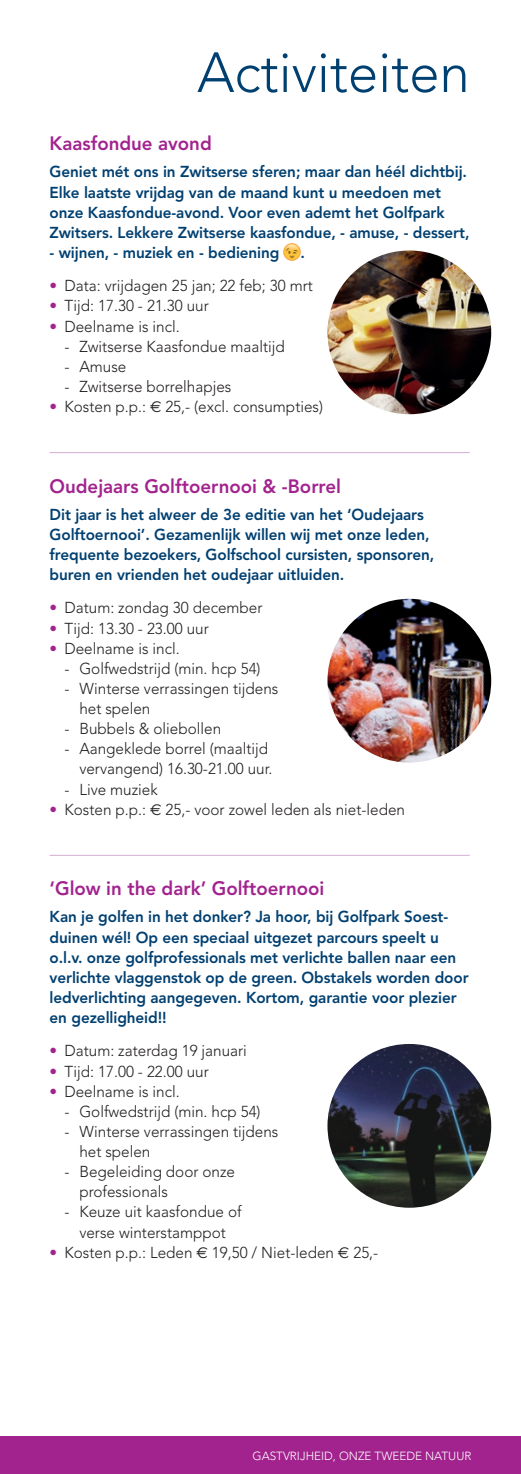
<style>
.page{position:relative;width:521px;height:1474px;background:#fff}
.page>*{position:absolute;margin:0;border:0;box-sizing:border-box;transform-origin:0 0}
.t1{font:300 56px "Avenir LT Std";color:#004071}
.t2{font:800 19.25px "Avenir LT Std";color:#a2238e}
.t3{font:800 15.75px/20.1px "Avenir LT Std";letter-spacing:-.005em;color:#004071}
.t4{font:300 15.75px/20.1px "Avenir LT Std";color:#231f20}
.t5{font:300 11.72px "Avenir LT Std";color:#fff}
.s1{color:#a2238e}
.s2{font-family:"Euro Sans";font-weight:400}
</style>
<div class="page">
<div style="left:0;top:1436px;width:521px;height:37px;background:#a2238e"></div>
<hr style="left:50px;top:452px;width:420px;height:1px;background:#d4add0">
<hr style="left:50px;top:855px;width:420px;height:1px;background:#d4add0">
<img style="left:284px;top:244px;width:17px;height:16px">
<img style="left:327px;top:250px;width:164px;height:164px;border-radius:82px">
<img style="left:327px;top:599px;width:164px;height:163px;border-radius:82px">
<img style="left:327px;top:1043px;width:164px;height:164px;border-radius:82px">
<h1 class="t1" style="left:197px;top:40px;width:274px">Activiteiten</h1>
<p class="t2" style="left:50px;top:132px;width:164px">Kaasfondue avond</p>
<p class="t3" style="left:50px;top:162px;width:421px">Geniet mét ons in Zwitserse sferen; maar dan héél dichtbij.<br>Elke laatste vrijdag van de maand kunt u meedoen met onze Kaasfondue-avond. Voor even ademt het Golfpark Zwitsers. Lekkere Zwitserse kaasfondue, - amuse, - dessert,</p>
<p class="t3" style="left:50px;top:242px;width:231px">- wijnen, - muziek en - bediening</p>
<p class="t3" style="left:301px;top:242px;width:6px">.</p>
<p class="t4" style="left:50px;top:276px;width:265px"><span class="s1">•</span> Data: vrijdagen 25 jan; 22 feb; 30 mrt</p>
<p class="t4" style="left:50px;top:296px;width:161px"><span class="s1">•</span> Tijd: 17.30 - 21.30 uur</p>
<p class="t4" style="left:50px;top:316px;width:132px"><span class="s1">•</span> Deelname is incl.</p>
<p class="t4" style="left:64px;top:336px;width:222px">- Zwitserse Kaasfondue maaltijd</p>
<p class="t4" style="left:64px;top:356px;width:63px">- Amuse</p>
<p class="t4" style="left:64px;top:376px;width:168px">- Zwitserse borrelhapjes</p>
<p class="t4" style="left:50px;top:396px;width:275px"><span class="s1">•</span> Kosten p.p.: <span class="s2">€</span> 25,- (excl. consumpties)</p>
<p class="t2" style="left:50px;top:474px;width:293px">Oudejaars Golftoernooi &amp; -Borrel</p>
<p class="t3" style="left:50px;top:504px;width:386px">Dit jaar is het alweer de 3e editie van het ‘Oudejaars Golftoernooi’. Gezamenlijk willen wij met onze leden, frequente bezoekers, Golfschool cursisten, sponsoren, buren en vrienden het oudejaar uitluiden.</p>
<p class="t4" style="left:50px;top:598px;width:214px"><span class="s1">•</span> Datum: zondag 30 december</p>
<p class="t4" style="left:50px;top:618px;width:161px"><span class="s1">•</span> Tijd: 13.30 - 23.00 uur</p>
<p class="t4" style="left:50px;top:638px;width:132px"><span class="s1">•</span> Deelname is incl.</p>
<p class="t4" style="left:64px;top:658px;width:198px">- Golfwedstrijd (min. hcp 54)</p>
<p class="t4" style="left:79px;top:678px;width:200px;text-indent:-15px">- Winterse verrassingen tijdens het spelen</p>
<p class="t4" style="left:64px;top:718px;width:158px">- Bubbels &amp; oliebollen</p>
<p class="t4" style="left:64px;top:739px;width:209px;text-align:right">- Aangeklede borrel (maaltijd vervangend) 16.30-21.00 uur.</p>
<p class="t4" style="left:64px;top:779px;width:95px">- Live muziek</p>
<p class="t4" style="left:50px;top:799px;width:357px"><span class="s1">•</span> Kosten p.p.: <span class="s2">€</span> 25,- voor zowel leden als niet-leden</p>
<p class="t2" style="left:50px;top:877px;width:276px">‘Glow in the dark’ Golftoernooi</p>
<p class="t3" style="left:50px;top:906px;width:421px">Kan je golfen in het donker? Ja hoor, bij Golfpark Soest&shy;duinen wél! Op een speciaal uitgezet parcours speelt u o.l.v. onze golfprofessionals met verlichte ballen naar een verlichte vlaggenstok op de green. Obstakels worden door ledverlichting aangegeven. Kortom, garantie voor plezier en gezelligheid!!</p>
<p class="t4" style="left:50px;top:1040px;width:199px"><span class="s1">•</span> Datum: zaterdag 19 januari</p>
<p class="t4" style="left:50px;top:1061px;width:161px"><span class="s1">•</span> Tijd: 17.00 - 22.00 uur</p>
<p class="t4" style="left:50px;top:1081px;width:132px"><span class="s1">•</span> Deelname is incl.</p>
<p class="t4" style="left:64px;top:1101px;width:198px">- Golfwedstrijd (min. hcp 54)</p>
<p class="t4" style="left:79px;top:1121px;width:200px;text-indent:-15px">- Winterse verrassingen tijdens het spelen</p>
<p class="t4" style="left:79px;top:1161px;width:157px;text-indent:-15px">- Begeleiding door onze professionals</p>
<p class="t4" style="left:64px;top:1201px;width:179px;text-align:center">- Keuze uit kaasfondue of verse winterstamppot</p>
<p class="t4" style="left:50px;top:1242px;width:330px"><span class="s1">•</span> Kosten p.p.: Leden <span class="s2">€</span> 19,50 / Niet-leden <span class="s2">€</span> 25,-</p>
<p class="t5" style="left:252px;top:1448px;width:220px">GASTVRIJHEID, ONZE TWEEDE NATUUR</p>
</div>
